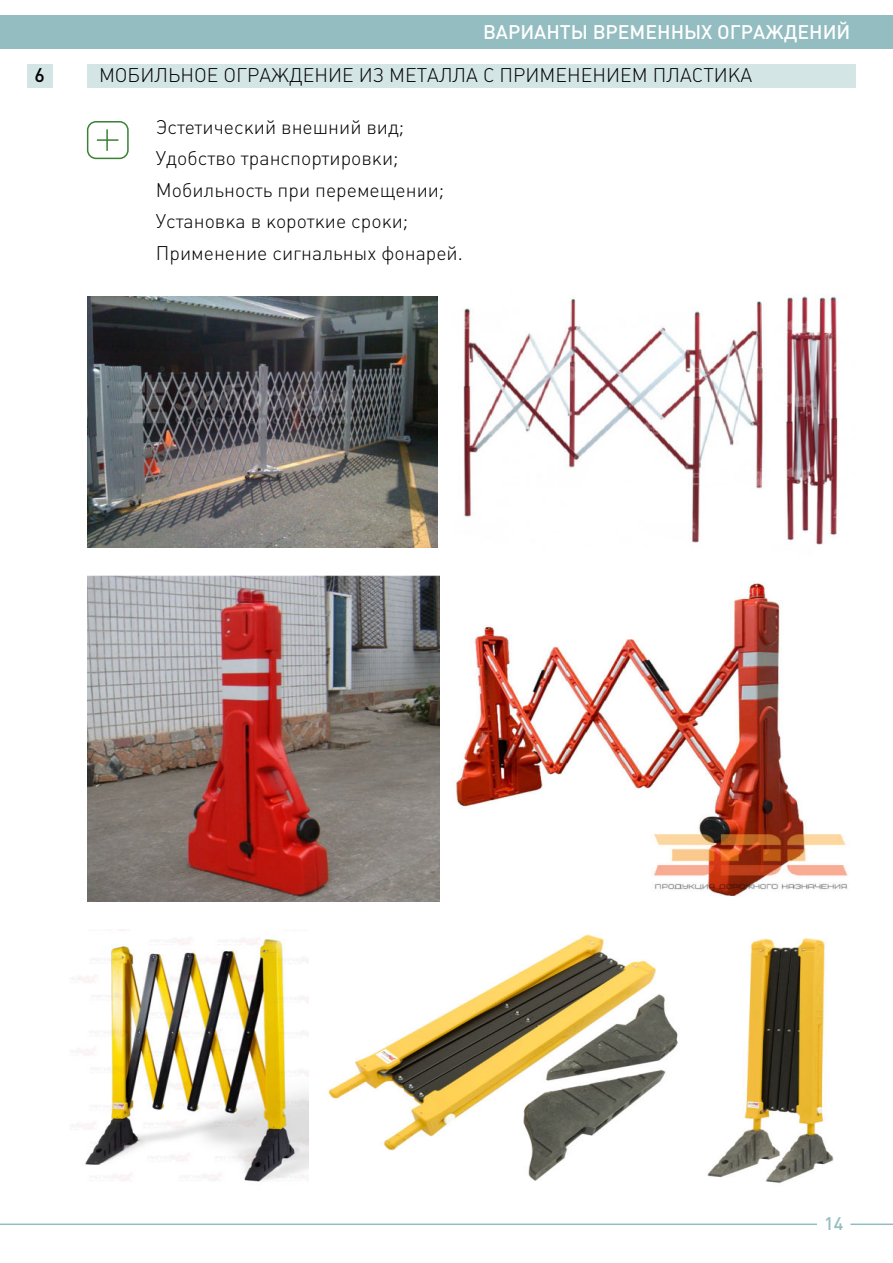
<style>
.page{position:relative;width:893px;height:1263px;background:#fff}
.page>*{position:absolute;margin:0;border:0;box-sizing:border-box;transform-origin:0 0}
.t1{font:19.5px/31.5px "Plumb Light C";color:#000}
.t2{font:500 19.5px "Plumb";color:#fff}
.t3{font:500 19.5px "Plumb";color:#000}
.t4{font:500 18px "Plumb";color:#93bdc0}
</style>
<div class="page">
<hr style="left:97px;top:139px;width:21px;height:2px;background:#3a8035">
<hr style="left:106px;top:129px;width:2px;height:22px;background:#3a8035">
<div style="left:87px;top:121px;width:42px;height:38px;border:2px solid #3a8035;border-radius:8px"></div>
<hr style="left:850px;top:1223px;width:43px;height:2px;background:#93bdc0">
<hr style="left:0;top:1223px;width:817px;height:2px;background:#93bdc0">
<div style="left:0;top:15px;width:893px;height:34px;background:#93bdc0"></div>
<div style="left:87px;top:65px;width:768px;height:23px;background:#d4e5e6"></div>
<div style="left:27px;top:65px;width:25px;height:23px;background:#d4e5e6"></div>
<img style="left:87px;top:575px;width:352px;height:327px">
<img style="left:453px;top:583px;width:395px;height:314px">
<img style="left:87px;top:297px;width:350px;height:250px">
<img style="left:785px;top:296px;width:54px;height:249px">
<img style="left:463px;top:298px;width:301px;height:245px">
<img style="left:707px;top:938px;width:127px;height:245px">
<img style="left:328px;top:934px;width:350px;height:247px">
<img style="left:72px;top:929px;width:237px;height:253px">
<p class="t2" style="left:483px;top:21px;width:369px">ВАРИАНТЫ ВРЕМЕННЫХ ОГРАЖДЕНИЙ</p>
<p class="t3" style="left:35px;top:64px;width:12px">6</p>
<p class="t1" style="left:99px;top:60px;width:655px">МОБИЛЬНОЕ ОГРАЖДЕНИЕ ИЗ МЕТАЛЛА С ПРИМЕНЕНИЕМ ПЛАСТИКА</p>
<p class="t1" style="left:156px;top:111px;width:308px">Эстетический внешний вид;<br>Удобство транспортировки;<br>Мобильность при перемещении;<br>Установка в короткие сроки;<br>Применение сигнальных фонарей.</p>
<p class="t4" style="left:824px;top:1213px;width:21px">14</p>
</div>
